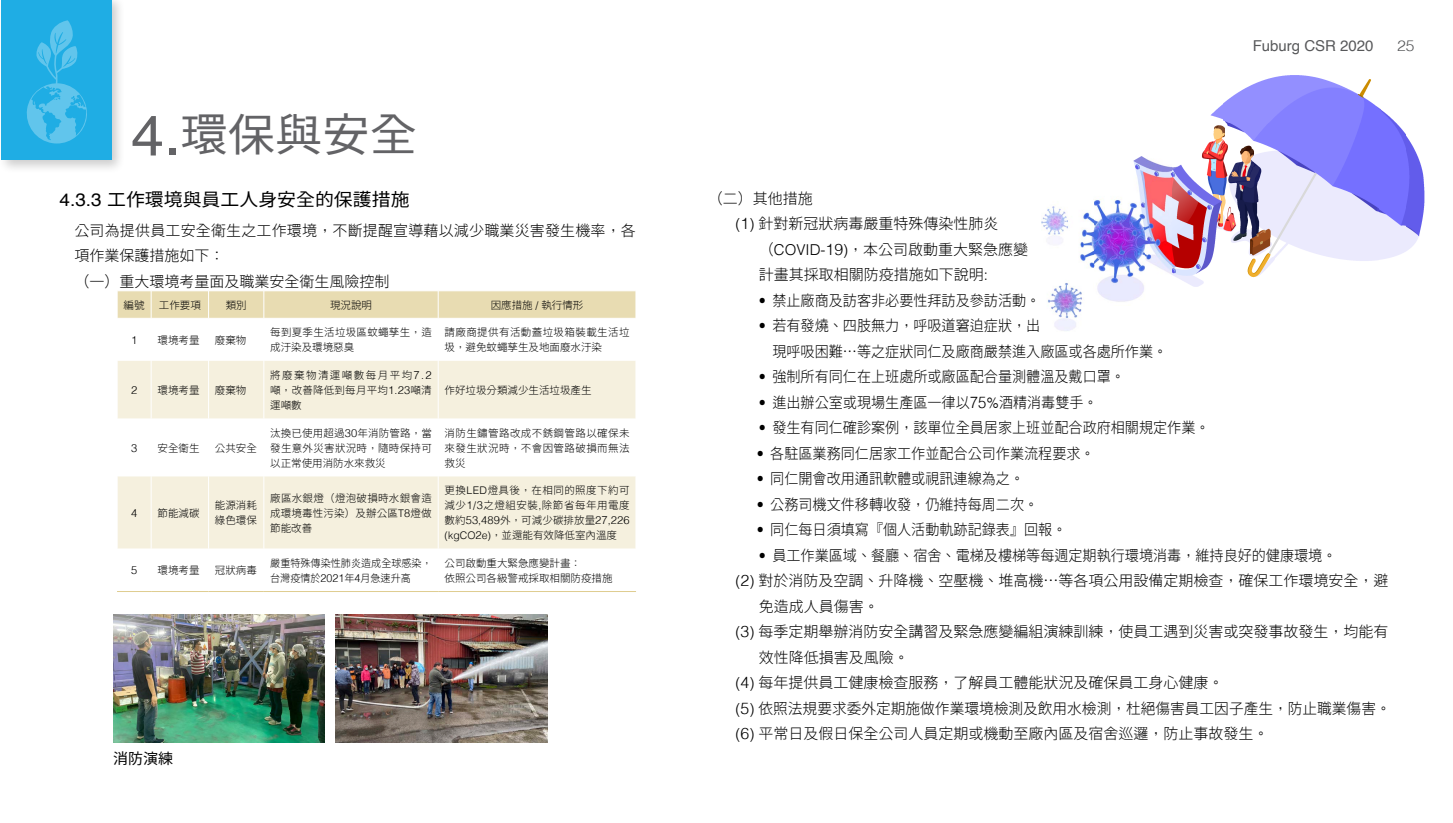
<style>
.page{position:relative;width:1453px;height:823px;background:#fff}
.page>*{position:absolute;margin:0;border:0;box-sizing:border-box;transform-origin:0 0}
.小標{font:45px "Taipei Sans TC Beta";color:#636366;scale:1.05 1}
.小標-2{font:18px "Taipei Sans TC Beta";color:#000;scale:1.05 1}
.內文{font:300 15px/25.5px "Taipei Sans TC Beta";color:#000}
.內文-2{font:300 15px/25.5px "Taipei Sans TC Beta";color:#000;scale:.94 1}
.t1{font:15px "Helvetica";color:#57585a}
.內文-3{font:15px "Taipei Sans TC Beta";color:#000}
.t2{font:300 15px "Helvetica";color:#57585a;scale:1.05 1}
.表格文{font:300 11.1px "Helvetica";color:#000}
.表格文-2{font:300 10.5px/15px "Taipei Sans TC Beta";letter-spacing:.005em;color:#000;text-align:justify}
.表格文-3{font:300 10.5px/15px "Taipei Sans TC Beta";letter-spacing:.04em;color:#000}
.表格文-4{font:300 10.5px/15px "Taipei Sans TC Beta";letter-spacing:.005em;color:#000;scale:.96 1}
.表格文-5{font:300 10.5px/15px "Taipei Sans TC Beta";letter-spacing:.03em;color:#000}
.s1{font-family:"Helvetica";font-size:56.25px}
.s2{font-family:"Helvetica";font-size:57.38px}
.s3{font-family:"Helvetica"}
.s4{font-family:"Helvetica";font-size:18.38px}
.s5{font-family:"Helvetica";font-size:11.1px}
.s6{font-family:"Helvetica";font-size:15.9px}
</style>
<div class="page">
<div style="left:0;top:0;width:126px;height:174px;background:#000;opacity:.2"></div>
<div style="left:1px;top:0;width:110px;height:160px;background:#1fade4"></div>
<svg style="left:26px;top:20px;width:61px;height:123px"></svg>
<img style="left:1047px;top:283px;width:35px;height:48px">
<img style="left:1094px;top:175px;width:51px;height:127px">
<img style="left:1172px;top:149px;width:51px;height:138px">
<img style="left:1080px;top:212px;width:14px;height:56px">
<img style="left:1145px;top:158px;width:27px;height:117px">
<img style="left:1223px;top:75px;width:157px;height:203px">
<img style="left:1380px;top:109px;width:26px;height:151px">
<img style="left:1041px;top:206px;width:27px;height:38px">
<img style="left:1406px;top:135px;width:19px;height:116px">
<img style="left:1133px;top:156px;width:13px;height:19px">
<img style="left:1205px;top:96px;width:19px;height:53px">
<img style="left:113px;top:614px;width:212px;height:128px">
<img style="left:336px;top:614px;width:211px;height:128px">
<svg style="left:118px;top:361px;width:518px;height:188px;fill:#f5f0de"></svg>
<svg style="left:117px;top:291px;width:519px;height:27px;background:#e8dcb4"></svg>
<hr style="left:151px;top:361px;width:1px;height:58px;background:#fff">
<hr style="left:208px;top:361px;width:1px;height:58px;background:#fff">
<hr style="left:264px;top:361px;width:1px;height:58px;background:#fff">
<hr style="left:438px;top:361px;width:1px;height:58px;background:#fff">
<hr style="left:117px;top:419px;width:34px;height:1px;background:#fff">
<hr style="left:151px;top:419px;width:58px;height:1px;background:#fff">
<hr style="left:209px;top:419px;width:55px;height:1px;background:#fff">
<hr style="left:264px;top:419px;width:174px;height:1px;background:#fff">
<hr style="left:438px;top:419px;width:198px;height:1px;background:#fff">
<hr style="left:151px;top:419px;width:1px;height:57px;background:#fff">
<hr style="left:208px;top:419px;width:1px;height:57px;background:#fff">
<hr style="left:264px;top:419px;width:1px;height:57px;background:#fff">
<hr style="left:438px;top:419px;width:1px;height:57px;background:#fff">
<hr style="left:117px;top:591px;width:34px;height:1px;background:#dfcd90">
<hr style="left:151px;top:591px;width:58px;height:1px;background:#dfcd90">
<hr style="left:209px;top:591px;width:55px;height:1px;background:#dfcd90">
<hr style="left:264px;top:591px;width:174px;height:1px;background:#dfcd90">
<hr style="left:438px;top:591px;width:198px;height:1px;background:#dfcd90">
<hr style="left:151px;top:476px;width:1px;height:73px;background:#fff">
<hr style="left:208px;top:476px;width:1px;height:73px;background:#fff">
<hr style="left:264px;top:476px;width:1px;height:73px;background:#fff">
<hr style="left:438px;top:476px;width:1px;height:73px;background:#fff">
<p class="小標" style="left:131px;top:109px;width:274px"><span class="s1">4</span><span class="s2">.</span>環保與安全</p>
<p class="小標-2" style="left:60px;top:189px;width:335px"><span class="s3">4</span><span class="s4">.</span><span class="s3">3</span><span class="s4">.</span><span class="s3">3</span> 工作環境與員工人身安全的保護措施</p>
<p class="內文" style="left:74px;top:218px;width:563px">公司為提供員工安全衛生之工作環境，不斷提醒宣導藉以減少職業災害發生機率，各項作業保護措施如下：</p>
<p class="內文" style="left:74px;top:269px;width:316px">（一）重大環境考量面及職業安全衛生風險控制</p>
<p class="表格文-2" style="left:124px;top:297px;width:22px">編號</p>
<p class="表格文-2" style="left:159px;top:297px;width:43px">工作要項</p>
<p class="表格文-2" style="left:226px;top:297px;width:22px">類別</p>
<p class="表格文-2" style="left:330px;top:297px;width:43px">現況說明</p>
<p class="表格文-2" style="left:491px;top:297px;width:94px">因應措施 <span class="s3">/</span> 執行情形</p>
<p class="表格文" style="left:131px;top:330px;width:8px">1</p>
<p class="表格文-2" style="left:158px;top:332px;width:43px">環境考量</p>
<p class="表格文-2" style="left:215px;top:332px;width:33px">廢棄物</p>
<p class="表格文-5" style="left:270px;top:325px;width:163px">每到夏季生活垃圾區蚊蠅孳生，造成汙染及環境惡臭</p>
<p class="表格文-3" style="left:445px;top:325px;width:186px">請廠商提供有活動蓋垃圾箱裝載生活垃圾，避免蚊蠅孳生及地面廢水汙染</p>
<p class="表格文" style="left:131px;top:380px;width:8px">2</p>
<p class="表格文-2" style="left:158px;top:383px;width:43px">環境考量</p>
<p class="表格文-2" style="left:215px;top:383px;width:33px">廢棄物</p>
<p class="表格文-2" style="left:270px;top:368px;width:163px">將廢棄物清運噸數每月平均<span class="s5">7</span><span class="s3">.</span><span class="s5">2</span>噸，改善降低到每月平均<span class="s5">1</span><span class="s3">.</span><span class="s5">23</span>噸清運噸數</p>
<p class="表格文-2" style="left:445px;top:383px;width:148px">作好垃圾分類減少生活垃圾產生</p>
<p class="表格文" style="left:131px;top:438px;width:8px">3</p>
<p class="表格文-2" style="left:158px;top:440px;width:43px">安全衛生</p>
<p class="表格文-2" style="left:215px;top:440px;width:43px">公共安全</p>
<p class="表格文" style="left:131px;top:503px;width:8px">4</p>
<p class="表格文-2" style="left:158px;top:505px;width:43px">節能減碳</p>
<p class="表格文-2" style="left:215px;top:498px;width:43px">能源消耗</p>
<p class="表格文-2" style="left:215px;top:513px;width:43px">綠色環保</p>
<p class="表格文-2" style="left:270px;top:425px;width:163px">汰換已使用超過<span class="s5">30</span>年消防管路，當發生意外災害狀況時，隨時保持可以正常使用消防水來救災</p>
<p class="表格文-2" style="left:445px;top:425px;width:186px">消防生鏽管路改成不銹鋼管路以確保未來發生狀況時，不會因管路破損而無法救災</p>
<p class="表格文-2" style="left:270px;top:490px;width:163px">廠區水銀燈（燈泡破損時水銀會造成環境毒性污染）及辦公區<span class="s3">T</span><span class="s5">8</span>燈做節能改善</p>
<p class="表格文-2" style="left:445px;top:483px;width:187px">更換<span class="s3">LED</span>燈具後，在相同的照度下約可減少<span class="s5">1</span><span class="s3">/</span><span class="s5">3</span>之燈組安裝<span class="s3">,</span>除節省每年用電度數約<span class="s5">53</span><span class="s3">,</span><span class="s5">489</span>外，可減少碳排放量<span class="s5">27</span><span class="s3">,</span><span class="s5">226 </span><span class="s3">(kgCO</span><span class="s5">2</span><span class="s3">e)</span>，並還能有效降低室內溫度</p>
<p class="表格文" style="left:131px;top:561px;width:8px">5</p>
<p class="表格文-2" style="left:158px;top:563px;width:43px">環境考量</p>
<p class="表格文-2" style="left:215px;top:563px;width:43px">冠狀病毒</p>
<p class="表格文-4" style="left:270px;top:555px;width:170px">嚴重特殊傳染性肺炎造成全球感染，台灣疫情於<span class="s5">2021</span>年<span class="s5">4</span>月急速升高</p>
<p class="表格文-2" style="left:445px;top:555px;width:138px">公司啟動重大緊急應變計畫：</p>
<p class="表格文-2" style="left:445px;top:570px;width:169px">依照公司各級警戒採取相關防疫措施</p>
<p class="內文-3" style="left:113px;top:750px;width:61px">消防演練</p>
<p class="t1" style="left:1253px;top:34px;width:122px">Fuburg CSR 2020</p>
<p class="t2" style="left:1397px;top:33px;width:18px">25</p>
<p class="內文" style="left:708px;top:186px;width:106px">（二）其他措施</p>
<p class="內文" style="left:759px;top:211px;width:271px;text-indent:-23px"><span class="s3">(</span><span class="s6">1</span><span class="s3">)</span> 針對新冠狀病毒嚴重特殊傳染性肺炎（<span class="s3">COVID-</span><span class="s6">19</span><span class="s3">)</span>，本公司啟動重大緊急應變計畫其採取相關防疫措施如下說明<span class="s3">:</span></p>
<p class="內文-2" style="left:759px;top:288px;width:301px"><span class="s3">•</span> 禁止廠商及訪客非必要性拜訪及參訪活動。</p>
<p class="內文-2" style="left:772px;top:313px;width:421px;text-indent:-13px"><span class="s3">•</span> 若有發燒、四肢無力，呼吸道窘迫症狀，出<br>現呼吸困難…等之症狀同仁及廠商嚴禁進入廠區或各處所作業。</p>
<p class="內文-2" style="left:759px;top:364px;width:391px"><span class="s3">•</span> 強制所有同仁在上班處所或廠區配合量測體溫及戴口罩。</p>
<p class="內文-2" style="left:759px;top:390px;width:362px"><span class="s3">•</span> 進出辦公室或現場生產區一律以<span class="s6">75</span><span class="s3">%</span>酒精消毒雙手。</p>
<p class="內文-2" style="left:759px;top:415px;width:481px"><span class="s3">•</span> 發生有同仁確診案例，該單位全員居家上班並配合政府相關規定作業。</p>
<p class="內文-2" style="left:757px;top:441px;width:361px"><span class="s3">•</span> 各駐區業務同仁居家工作並配合公司作業流程要求。</p>
<p class="內文-2" style="left:757px;top:466px;width:286px"><span class="s3">•</span> 同仁開會改用通訊軟體或視訊連線為之。</p>
<p class="內文-2" style="left:757px;top:492px;width:301px"><span class="s3">•</span> 公務司機文件移轉收發，仍維持每周二次。</p>
<p class="內文-2" style="left:757px;top:517px;width:331px"><span class="s3">•</span> 同仁每日須填寫『個人活動軌跡記錄表』回報。</p>
<p class="內文-2" style="left:759px;top:543px;width:616px"><span class="s3">•</span> 員工作業區域、餐廳、宿舍、電梯及樓梯等每週定期執行環境消毒，維持良好的健康環境。</p>
<p class="內文" style="left:759px;top:568px;width:631px;text-indent:-23px"><span class="s3">(</span><span class="s6">2</span><span class="s3">)</span> 對於消防及空調、升降機、空壓機、堆高機…等各項公用設備定期檢查，確保工作環境安全，避免造成人員傷害。</p>
<p class="內文" style="left:759px;top:619px;width:631px;text-indent:-23px"><span class="s3">(</span><span class="s6">3</span><span class="s3">)</span> 每季定期舉辦消防安全講習及緊急應變編組演練訓練，使員工遇到災害或突發事故發生，均能有效性降低損害及風險。</p>
<p class="內文" style="left:735px;top:670px;width:489px"><span class="s3">(</span><span class="s6">4</span><span class="s3">)</span> 每年提供員工健康檢查服務，了解員工體能狀況及確保員工身心健康。</p>
<p class="內文" style="left:735px;top:696px;width:657px"><span class="s3">(</span><span class="s6">5</span><span class="s3">)</span> 依照法規要求委外定期施做作業環境檢測及飲用水檢測，杜絕傷害員工因子產生，防止職業傷害。</p>
<p class="內文" style="left:735px;top:721px;width:535px"><span class="s3">(</span><span class="s6">6</span><span class="s3">)</span> 平常日及假日保全公司人員定期或機動至廠內區及宿舍巡邏，防止事故發生。</p>
</div>
